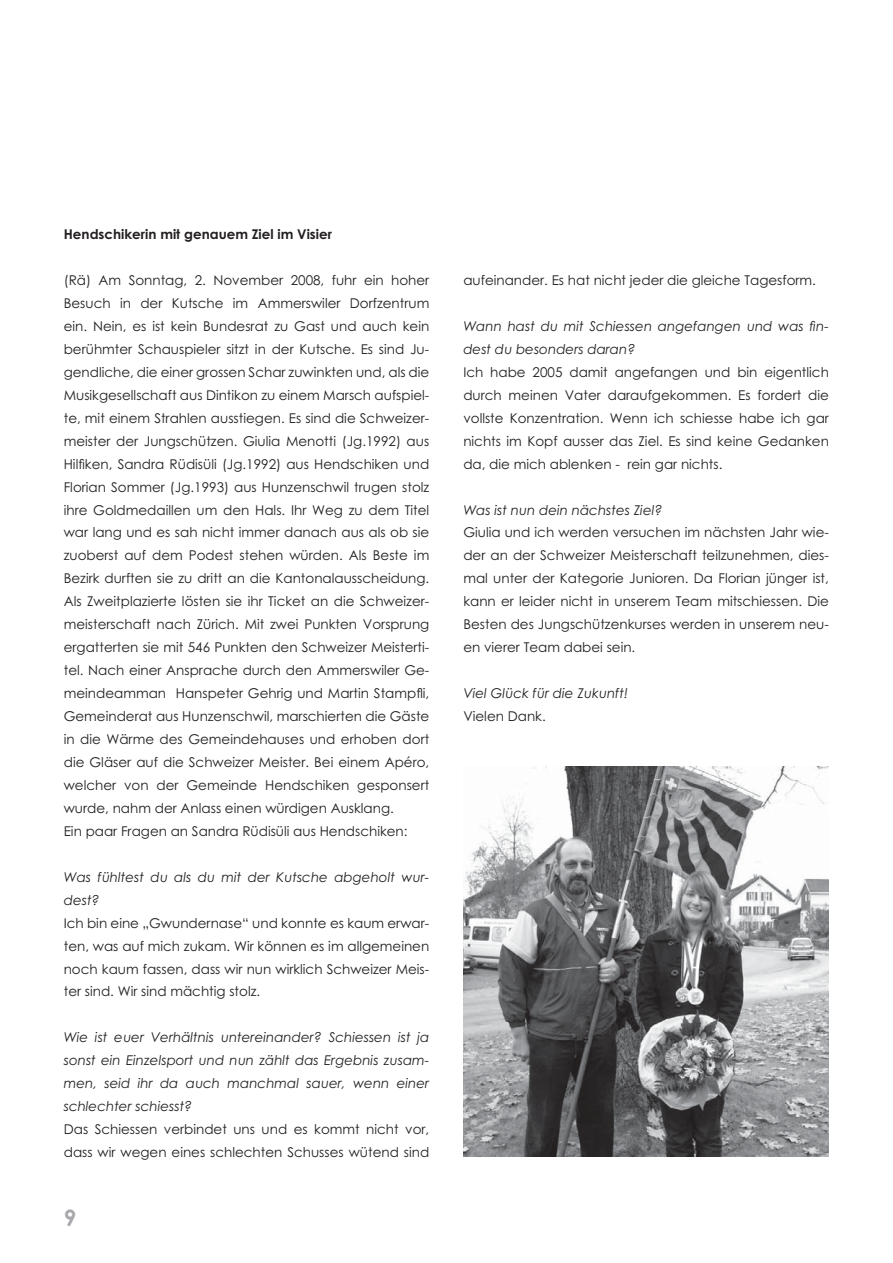
<style>
.page{position:relative;width:893px;height:1263px;background:#fff}
.page>*{position:absolute;margin:0;border:0;box-sizing:border-box;transform-origin:0 0}
.t1{font:700 22.5px "Century Gothic";color:#a7a9ac}
.t2{font:13.5px/23px "Century Gothic";color:#231f20;text-align:justify}
.t3{font:italic 13.5px/23px "Century Gothic";color:#231f20}
.t4{font:700 13.5px "Century Gothic";color:#231f20}
</style>
<div class="page">
<img style="left:463px;top:766px;width:366px;height:390px">
<p class="t4" style="left:64px;top:229px;width:270px">Hendschikerin mit genauem Ziel im Visier</p>
<p class="t2" style="left:64px;top:270px;width:367px;text-align:left">(Rä) Am Sonntag, 2. November 2008, fuhr ein hoher Besuch in der Kutsche im Ammerswiler Dorfzentrum ein. Nein, es ist kein Bundesrat zu Gast und auch kein berühmter Schauspieler sitzt in der Kutsche. Es sind Ju&shy;gendliche, die einer grossen Schar zuwinkten und, als die Musikgesellschaft aus Dintikon zu einem Marsch aufspiel&shy;te, mit einem Strahlen ausstiegen. Es sind die Schweizer&shy;meister der Jungschützen. Giulia Menotti (Jg.1992) aus Hilfiken, Sandra Rüdisüli (Jg.1992) aus Hendschiken und Florian Sommer (Jg.1993) aus Hunzenschwil trugen stolz ihre Goldmedaillen um den Hals. Ihr Weg zu dem Titel war lang und es sah nicht immer danach aus als ob sie zuoberst auf dem Podest stehen würden. Als Beste im Bezirk durften sie zu dritt an die Kantonalausscheidung.<br>Als Zweitplazierte lösten sie ihr Ticket an die Schweizer&shy;meisterschaft nach Zürich. Mit zwei Punkten Vorsprung ergatterten sie mit 546 Punkten den Schweizer Meisterti&shy;tel. Nach einer Ansprache durch den Ammerswiler Ge&shy;meindeamman Hanspeter Gehrig und Martin Stampfli, Gemeinderat aus Hunzenschwil, marschierten die Gäste in die Wärme des Gemeindehauses und erhoben dort die Gläser auf die Schweizer Meister. Bei einem Apéro, welcher von der Gemeinde Hendschiken gesponsert wurde, nahm der Anlass einen würdigen Ausklang.<br>Ein paar Fragen an Sandra Rüdisüli aus Hendschiken:</p>
<p class="t3" style="left:64px;top:867px;width:367px">Was fühltest du als du mit der Kutsche abgeholt wur&shy;dest?</p>
<p class="t2" style="left:64px;top:913px;width:367px">Ich bin eine „Gwundernase“ und konnte es kaum erwar&shy;ten, was auf mich zukam. Wir können es im allgemeinen noch kaum fassen, dass wir nun wirklich Schweizer Meis&shy;ter sind. Wir sind mächtig stolz.</p>
<p class="t3" style="left:64px;top:1027px;width:367px;text-align:justify">Wie ist euer Verhältnis untereinander? Schiessen ist ja sonst ein Einzelsport und nun zählt das Ergebnis zusam&shy;men, seid ihr da auch manchmal sauer, wenn einer schlechter schiesst?</p>
<p class="t2" style="left:64px;top:1119px;width:367px">Das Schiessen verbindet uns und es kommt nicht vor, dass wir wegen eines schlechten Schusses wütend sind</p>
<h1 class="t1" style="left:64px;top:1209px;width:14px">9</h1>
<p class="t2" style="left:463px;top:270px;width:354px">aufeinander. Es hat nicht jeder die gleiche Tagesform.</p>
<p class="t3" style="left:463px;top:316px;width:367px">Wann hast du mit Schiessen angefangen und was fin&shy;dest du besonders daran?</p>
<p class="t2" style="left:463px;top:362px;width:367px">Ich habe 2005 damit angefangen und bin eigentlich durch meinen Vater daraufgekommen. Es fordert die vollste Konzentration. Wenn ich schiesse habe ich gar nichts im Kopf ausser das Ziel. Es sind keine Gedanken da, die mich ablenken - rein gar nichts.</p>
<p class="t3" style="left:463px;top:499px;width:201px">Was ist nun dein nächstes Ziel?</p>
<p class="t2" style="left:463px;top:522px;width:367px">Giulia und ich werden versuchen im nächsten Jahr wie&shy;der an der Schweizer Meisterschaft teilzunehmen, dies&shy;mal unter der Kategorie Junioren. Da Florian jünger ist, kann er leider nicht in unserem Team mitschiessen. Die Besten des Jungschützenkurses werden in unserem neu&shy;en vierer Team dabei sein.</p>
<p class="t3" style="left:463px;top:683px;width:166px">Viel Glück für die Zukunft!</p>
<p class="t2" style="left:463px;top:706px;width:84px">Vielen Dank.</p>
</div>
